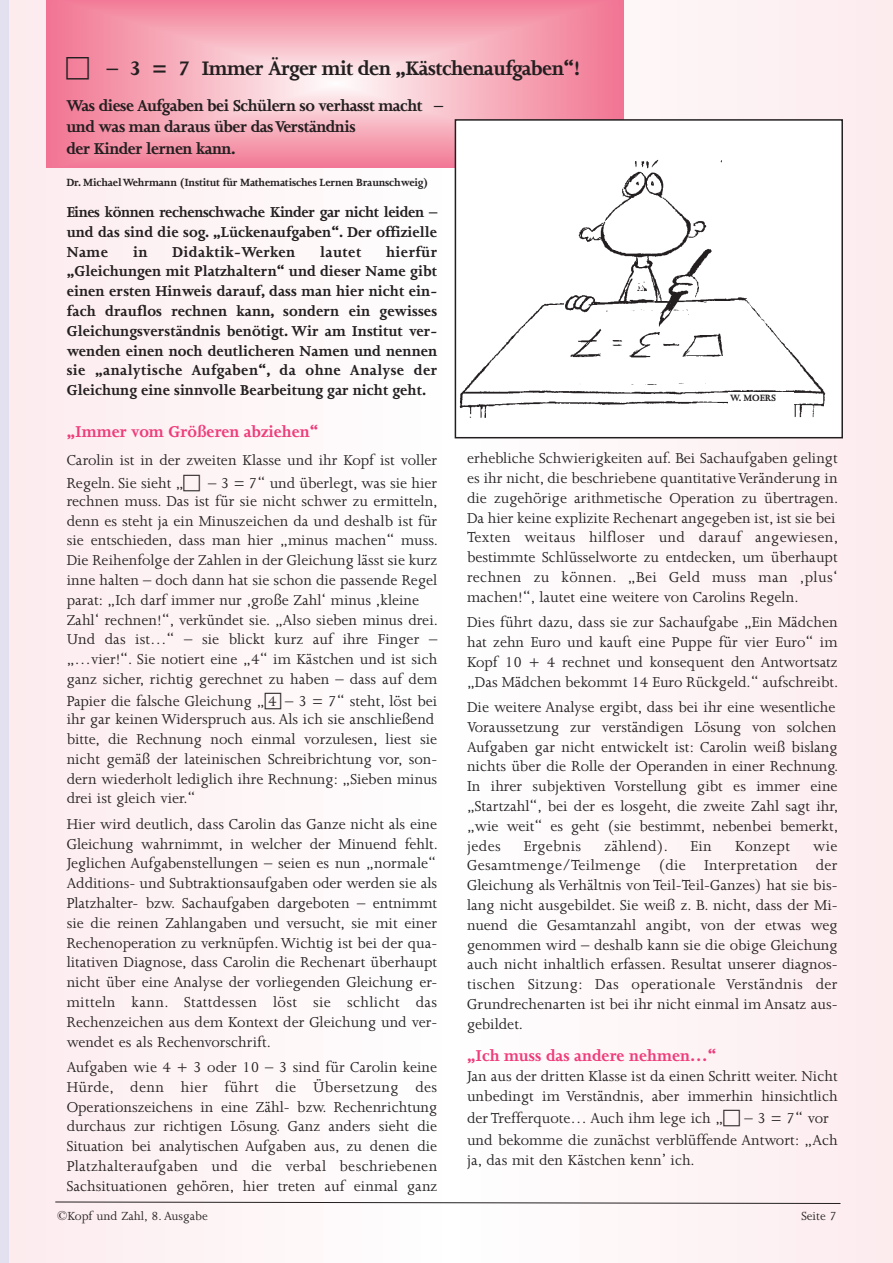
<style>
.page{position:relative;width:893px;height:1263px;background:#fff}
.page>*{position:absolute;margin:0;border:0;box-sizing:border-box;transform-origin:0 0}
.t1{font:700 22.5px "Joanna";letter-spacing:-.025em;color:#231f20}
.t2{font:700 18px/21.6px "Joanna";letter-spacing:-.025em;color:#231f20}
.t3{font:700 18px "Joanna";color:#ef3c7b}
.t4{font:16.5px/19.8px "Joanna";color:#231f20}
.t5{font:700 16.5px/19.8px "Joanna";color:#231f20;text-align:justify}
.t6{font:16.5px "Joanna";letter-spacing:.02em;color:#231f20}
.t7{font:700 16.5px "Joanna";letter-spacing:.02em;color:#231f20}
.t8{font:13.5px "Joanna";color:#231f20}
.t9{font:700 12px "Joanna";letter-spacing:-.015em;color:#231f20}
.t10{font:700 10.5px "Joanna";color:#231f20}
</style>
<div class="page">
<div style="left:2px;top:0;width:890px;height:1263px;background:#fdf4f6"></div>
<svg style="left:47px;top:0;width:577px;height:168px;background:#f5a3b4"></svg>
<div style="left:0;top:0;width:8px;height:1263px;background:#e3e1f0"></div>
<svg style="left:55px;top:1201px;width:786px;height:3px"></svg>
<div style="left:455px;top:120px;width:387px;height:318px;background:#fff"></div>
<img style="left:459px;top:159px;width:367px;height:259px">
<div style="left:455px;top:119px;width:388px;height:319px;border:2px solid #231f20"></div>
<div style="left:728px;top:392px;width:66px;height:15px;background:#fff"></div>
<div style="left:722px;top:138px;width:115px;height:54px;background:#fff"></div>
<div style="left:789px;top:393px;width:10px;height:11px;background:#fff"></div>
<svg style="left:66px;top:57px;width:23px;height:23px"></svg>
<h1 class="t1" style="left:107px;top:60px;width:475px">– 3 = 7 Immer Ärger mit den „Kästchenaufgaben“!</h1>
<p class="t2" style="left:66px;top:96px;width:378px">Was diese Aufgaben bei Schülern so verhasst macht – und was man daraus über dasVerständnis<br>der Kinder lernen kann.</p>
<p class="t9" style="left:66px;top:178px;width:363px">Dr. MichaelWehrmann (Institut für Mathematisches Lernen Braunschweig)</p>
<p class="t5" style="left:67px;top:204px;width:372px">Eines können rechenschwache Kinder gar nicht leiden – und das sind die sog. „Lückenaufgaben“. Der offizielle Name</p>
<p class="t5" style="left:67px;top:243px;width:372px;text-indent:319px">hierfür „Gleichungen mit Platzhaltern“ und dieser Name gibt einen ersten Hinweis darauf, dass man hier nicht ein&shy;fach drauflos rechnen kann, sondern ein gewisses Gleichungsverständnis benötigt. Wir am Institut ver&shy;wenden einen noch deutlicheren Namen und nennen sie „analytische Aufgaben“, da ohne Analyse der Gleichung eine sinnvolle Bearbeitung gar nicht geht.</p>
<p class="t3" style="left:67px;top:424px;width:253px">„Immer vom Größeren abziehen“</p>
<p class="t4" style="left:67px;top:451px;width:372px;line-height:22.2px">Carolin ist in der zweiten Klasse und ihr Kopf ist voller<br>Regeln. Sie sieht „</p>
<p class="t5" style="left:133px;top:243px;width:16px">in</p>
<p class="t7" style="left:172px;top:245px;width:125px">Didaktik-Werken</p>
<p class="t5" style="left:320px;top:243px;width:43px">lautet</p>
<p class="t4" style="left:67px;top:475px;width:373px;line-height:18.1px;text-align:right">– 3 = 7“ und überlegt, was sie hier<br>rechnen muss. Das ist für sie nicht schwer zu ermitteln,</p>
<p class="t4" style="left:67px;top:512px;width:373px">denn es steht ja ein Minuszeichen da und deshalb ist für sie entschieden, dass man hier „minus machen“ muss.<br>Die Reihenfolge der Zahlen in der Gleichung lässt sie kurz inne halten – doch dann hat sie schon die passende Regel parat: „Ich darf immer nur ‚große Zahl‘ minus ‚kleine Zahl‘ rechnen!“, verkündet sie. „Also sieben minus drei.<br>Und das ist…“ – sie blickt kurz auf ihre Finger – „…vier!“. Sie notiert eine „4“ im Kästchen und ist sich ganz sicher, richtig gerechnet zu haben – dass auf dem</p>
<p class="t4" style="left:67px;top:693px;width:372px;line-height:18.1px">Papier die falsche Gleichung „ 4 – 3 = 7“ steht, löst bei ihr gar keinen Widerspruch aus. Als ich sie anschließend</p>
<p class="t4" style="left:67px;top:731px;width:372px;text-align:justify">bitte, die Rechnung noch einmal vorzulesen, liest sie nicht gemäß der lateinischen Schreibrichtung vor, son&shy;dern wiederholt lediglich ihre Rechnung: „Sieben minus drei ist gleich vier.“</p>
<p class="t4" style="left:67px;top:815px;width:373px;text-align:justify">Hier wird deutlich, dass Carolin das Ganze nicht als eine Gleichung wahrnimmt, in welcher der Minuend fehlt.<br>Jeglichen Aufgabenstellungen – seien es nun „normale“ Additions- und Subtraktionsaufgaben oder werden sie als Platzhalter- bzw. Sachaufgaben dargeboten – entnimmt sie die reinen Zahlangaben und versucht, sie mit einer Rechenoperation zu verknüpfen.Wichtig ist bei der qua&shy;litativen Diagnose, dass Carolin die Rechenart überhaupt nicht über eine Analyse der vorliegenden Gleichung er&shy;mitteln kann. Stattdessen löst sie schlicht das Rechenzeichen aus dem Kontext der Gleichung und ver&shy;wendet es als Rechenvorschrift.</p>
<p class="t4" style="left:67px;top:1058px;width:372px;text-align:justify">Aufgaben wie 4 + 3 oder 10 – 3 sind für Carolin keine Hürde, denn hier führt die Übersetzung des Operationszeichens in eine Zähl- bzw. Rechenrichtung durchaus zur richtigen Lösung. Ganz anders sieht die Situation bei analytischen Aufgaben aus, zu denen die Platzhalteraufgaben und die verbal beschriebenen Sachsituationen gehören, hier treten auf einmal ganz</p>
<p class="t10" style="left:730px;top:394px;width:48px">W. MOERS</p>
<p class="t4" style="left:467px;top:450px;width:373px">erhebliche Schwierigkeiten auf. Bei Sachaufgaben gelingt es ihr nicht, die beschriebene quantitativeVeränderung in die zugehörige arithmetische Operation zu übertragen.<br>Da hier keine explizite Rechenart angegeben ist, ist sie bei Texten weitaus hilfloser und darauf angewiesen, bestimmte Schlüsselworte zu entdecken, um überhaupt rechnen zu können. „Bei Geld muss man ‚plus‘ machen!“, lautet eine weitere von Carolins Regeln.</p>
<p class="t4" style="left:467px;top:614px;width:373px;text-align:justify">Dies führt dazu, dass sie zur Sachaufgabe „Ein Mädchen hat zehn Euro und kauft eine Puppe für vier Euro“ im Kopf 10 + 4 rechnet und konsequent den Antwortsatz „Das Mädchen bekommt 14 Euro Rückgeld.“ aufschreibt.</p>
<p class="t4" style="left:467px;top:698px;width:373px">Die weitere Analyse ergibt, dass bei ihr eine wesentliche Voraussetzung zur verständigen Lösung von solchen Aufgaben gar nicht entwickelt ist: Carolin weiß bislang nichts über die Rolle der Operanden in einer Rechnung.<br>In ihrer subjektiven Vorstellung gibt es immer eine „Startzahl“, bei der es losgeht, die zweite Zahl sagt ihr, „wie weit“ es geht (sie bestimmt, nebenbei bemerkt, jedes</p>
<p class="t6" style="left:524px;top:839px;width:59px">Ergebnis</p>
<p class="t6" style="left:604px;top:839px;width:65px">zählend).</p>
<p class="t4" style="left:691px;top:837px;width:23px">Ein</p>
<p class="t6" style="left:735px;top:839px;width:56px">Konzept</p>
<p class="t4" style="left:467px;top:837px;width:372px;text-align:justify;text-indent:346px">wie Gesamtmenge/Teilmenge (die Interpretation der Gleichung als Verhältnis von Teil-Teil-Ganzes) hat sie bis&shy;lang nicht ausgebildet. Sie weiß z. B. nicht, dass der Mi&shy;nuend die Gesamtanzahl angibt, von der etwas weg genommen wird – deshalb kann sie die obige Gleichung auch nicht inhaltlich erfassen. Resultat unserer diagnos&shy;tischen Sitzung: Das operationale Verständnis der Grundrechenarten ist bei ihr nicht einmal im Ansatz aus&shy;gebildet.</p>
<p class="t3" style="left:467px;top:1049px;width:251px">„Ich muss das andere nehmen…“</p>
<p class="t4" style="left:467px;top:1067px;width:372px">Jan aus der dritten Klasse ist da einen Schritt weiter. Nicht unbedingt im Verständnis, aber immerhin hinsichtlich</p>
<p class="t4" style="left:467px;top:1109px;width:258px">der Trefferquote… Auch ihm lege ich „</p>
<p class="t4" style="left:467px;top:1108px;width:372px;line-height:22.4px;text-indent:278px">–3=7“vor und bekomme die zunächst verblüffende Antwort: „Ach</p>
<p class="t4" style="left:467px;top:1152px;width:229px">ja, das mit den Kästchen kenn’ ich.</p>
<p class="t8" style="left:57px;top:1211px;width:152px">©Kopf und Zahl, 8. Ausgabe</p>
<p class="t8" style="left:801px;top:1211px;width:37px">Seite 7</p>
</div>
